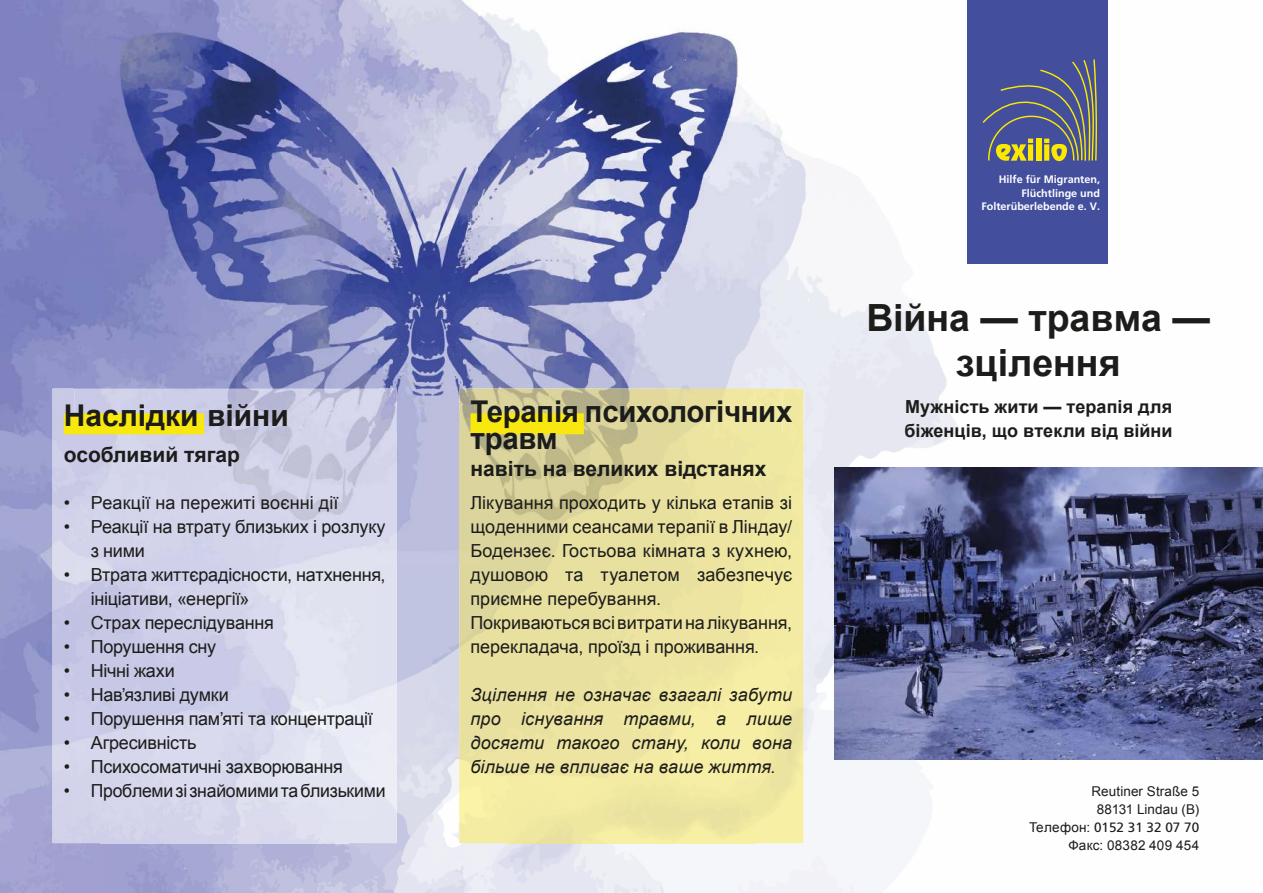
<style>
.page{position:relative;width:1263px;height:893px;background:#fff}
.page>*{position:absolute;margin:0;border:0;box-sizing:border-box;transform-origin:0 0}
.t1{font:700 37.5px/45px "Arial";color:#1c1c1b;text-align:center}
.t2{font:700 30px/27px "Arial";letter-spacing:-.01em;color:#1c1c1b}
.t3{font:700 21px "Arial";color:#1c1c1b}
.t4{font:18px/24px "Arial";letter-spacing:-.005em;color:#1c1c1b}
.t5{font:italic 18px/24px "Arial";letter-spacing:.01em;color:#1c1c1b;text-align:justify}
.t6{font:700 18px/24px "Arial";letter-spacing:.005em;color:#1c1c1b}
.t7{font:13.5px/18px "Arial";letter-spacing:.01em;color:#1c1c1b;text-align:center}
.t8{font:13.5px "Frutiger";color:#1c1c1b}
.t9{font:700 10.8px/13.5px "Frutiger";color:#fff;text-align:right}
.s1{font-family:"Arial"}
</style>
<div class="page">
<img style="left:0;top:0;width:105px;height:893px">
<img style="left:782px;top:132px;width:172px;height:288px">
<img style="left:790px;top:420px;width:315px;height:473px">
<img style="left:369px;top:563px;width:104px;height:330px">
<img style="left:105px;top:843px;width:264px;height:50px">
<img style="left:75px;top:0;width:606px;height:307px">
<img style="left:681px;top:28px;width:101px;height:361px">
<img style="left:75px;top:307px;width:303px;height:82px">
<img style="left:378px;top:307px;width:304px;height:102px">
<img style="left:835px;top:468px;width:428px;height:292px">
<img style="left:102px;top:432px;width:272px;height:389px">
<img style="left:53px;top:389px;width:49px;height:454px">
<img style="left:348px;top:563px;width:49px;height:280px">
<img style="left:75px;top:389px;width:322px;height:43px">
<img style="left:75px;top:434px;width:1px;height:129px">
<img style="left:374px;top:432px;width:23px;height:131px">
<img style="left:482px;top:432px;width:272px;height:389px">
<div style="left:754px;top:389px;width:49px;height:454px;background:#f2eaa1"></div>
<img style="left:459px;top:563px;width:49px;height:280px">
<img style="left:459px;top:389px;width:323px;height:43px">
<div style="left:459px;top:432px;width:23px;height:131px;background:#dbd49d"></div>
<img style="left:781px;top:432px;width:1px;height:131px">
<div style="left:64px;top:413px;width:140px;height:21px;background:#f8e810"></div>
<div style="left:470px;top:413px;width:114px;height:21px;background:#f8e810"></div>
<div style="left:967px;top:0;width:141px;height:264px;background:#434f9d"></div>
<svg style="left:982px;top:59px;width:115px;height:103px"></svg>
<h2 class="t2" style="left:64px;top:403px;width:227px">Наслідки війни</h2>
<p class="t3" style="left:64px;top:441px;width:178px">особливий тягар</p>
<p class="t4" style="left:64px;top:492px;width:276px">ï Реакції на пережиті воєнні дії</p>
<p class="t4" style="left:64px;top:516px;width:323px">ï Реакції на втрату близьких і розлуку</p>
<p class="t4" style="left:91px;top:539px;width:56px">з ними</p>
<p class="t4" style="left:64px;top:564px;width:323px">ï Втрата життєрадісности, натхнення,</p>
<p class="t4" style="left:91px;top:587px;width:160px">ініціативи, «енергії»</p>
<p class="t4" style="left:64px;top:612px;width:212px">ï Страх переслідування</p>
<p class="t4" style="left:64px;top:636px;width:154px">ï Порушення сну</p>
<p class="t4" style="left:64px;top:660px;width:113px">ï Нічні жахи</p>
<p class="t4" style="left:64px;top:684px;width:166px">ï Нав’язливі думки</p>
<p class="t4" style="left:64px;top:708px;width:311px">ï Порушення пам’яті та концентрації</p>
<p class="t4" style="left:64px;top:732px;width:134px">ï Агресивність</p>
<p class="t4" style="left:64px;top:756px;width:281px">ï Психосоматичні захворювання</p>
<p class="t4" style="left:64px;top:780px;width:323px">ï Проблеми зі знайомими та близькими</p>
<h2 class="t2" style="left:471px;top:399px;width:323px">Терапія психологічних травм</h2>
<p class="t3" style="left:471px;top:454px;width:297px">навіть на великих відстанях</p>
<p class="t4" style="left:470px;top:491px;width:323px">Лікування проходить у кілька етапів зі щоденними сеансами терапії в Ліндау/ Бодензеє. Гостьова кімната з кухнею, душовою та туалетом забезпечує приємне перебування.<br>Покриваються всі витрати на лікування, перекладача, проїзд і проживання.</p>
<p class="t5" style="left:470px;top:683px;width:323px">Зцілення не означає взагалі забути про існування травми, а лише досягти такого стану, коли вона більше не впливає на ваше життя.</p>
<p class="t9" style="left:981px;top:174px;width:120px">Hilfe für Migranten,<br>Flüchtlinge und<br>Folterüberlebende e. V.</p>
<h1 class="t1" style="left:867px;top:297px;width:345px">Війна — травма — зцілення</h1>
<p class="t6" style="left:905px;top:395px;width:269px">Мужність жити — терапія для біженців, що втекли від війни</p>
<p class="t7" style="left:1091px;top:784px;width:109px">Reutiner Straße 5<br>88131 Lindau (B)</p>
<p class="t8" style="left:1029px;top:820px;width:172px"><span class="s1">Телефон:</span> 0152 31 32 07 70</p>
<p class="t7" style="left:1068px;top:837px;width:132px">Факс: 08382 409 454</p>
</div>
